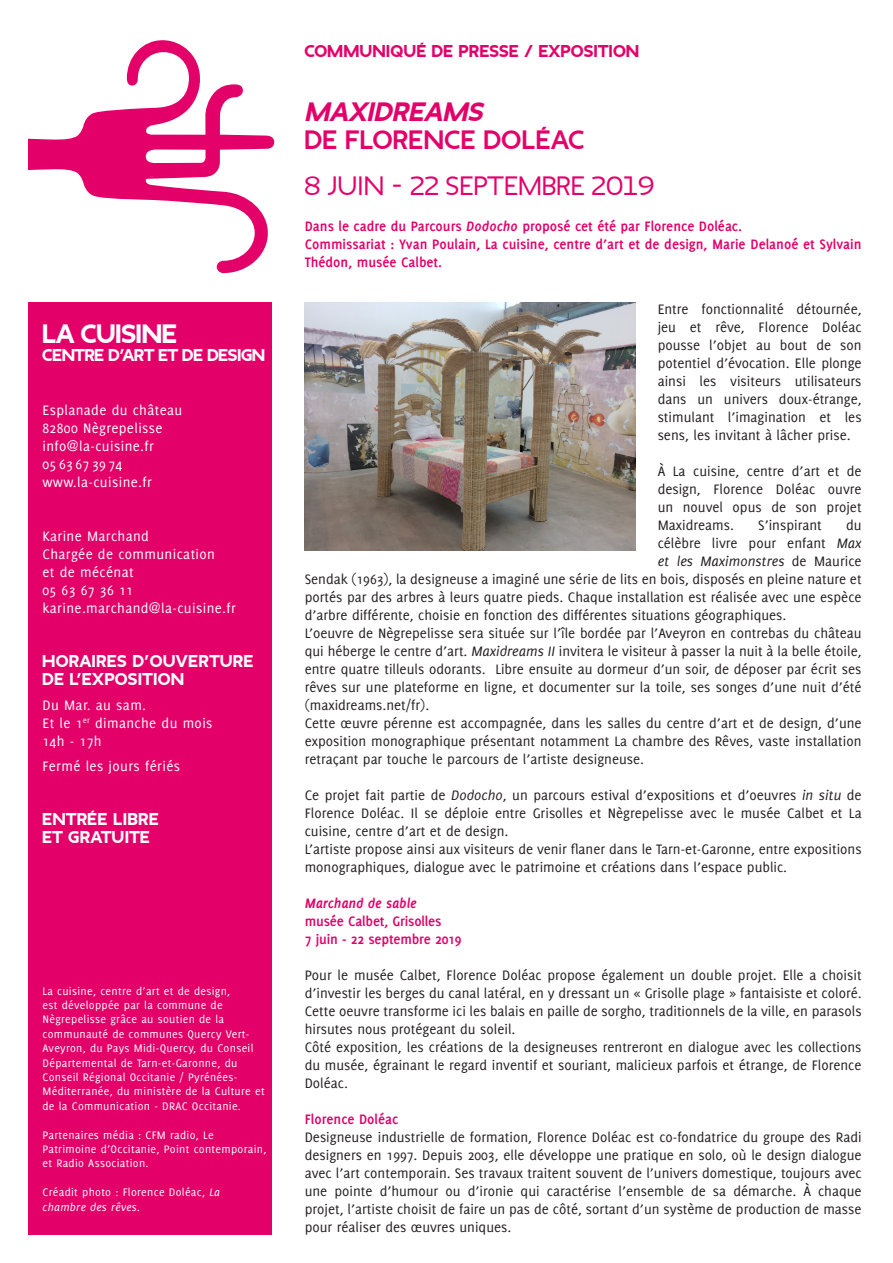
<style>
.page{position:relative;width:893px;height:1263px;background:#fff}
.page>*{position:absolute;margin:0;border:0;box-sizing:border-box;transform-origin:0 0}
.t1{font:23.25px "Irma";letter-spacing:.05em;color:#e30069}
.t2{font:600 23.25px "Irma";letter-spacing:.05em;color:#e30069}
.t3{font:italic 700 23.25px "Irma";color:#e30069}
.t4{font:700 23.25px "Irma";letter-spacing:.01em;color:#fff}
.t5{font:15px/18px "Delicious";color:#231f20;text-align:justify}
.t6{font:15px/18px "Delicious";letter-spacing:.025em;color:#fff}
.t7{font:700 15px/18px "Delicious";color:#e30069}
.t8{font:700 15px/18px "Irma";letter-spacing:.06em;color:#fff}
.t9{font:700 15px "Irma";letter-spacing:.05em;color:#e30069}
.t10{font:italic 15px "Delicious";color:#231f20}
.t11{font:700 15px "Irma";letter-spacing:.01em;color:#fff}
.t12{font:italic 700 15px "Delicious";letter-spacing:-.01em;color:#e30069}
.t13{font:12px/14.4px "Delicious";letter-spacing:.025em;color:#fff}
.s1{font-style:italic}
.s2{font-style:normal}
</style>
<div class="page">
<svg style="left:28px;top:40px;width:246px;height:233px"></svg>
<div style="left:28px;top:302px;width:244px;height:961px;background:#e30069"></div>
<div style="left:0;top:1235px;width:893px;height:28px;background:#fff"></div>
<img style="left:305px;top:302px;width:330px;height:248px">
<h1 class="t4" style="left:43px;top:318px;width:136px">LA CUISINE</h1>
<p class="t11" style="left:43px;top:345px;width:224px">CENTRE D’ART ET DE DESIGN</p>
<p class="t6" style="left:43px;top:401px;width:141px">Esplanade du château<br>82800 Nègrepelisse info@la-cuisine.fr<br>05 63 67 39 74 www.la-cuisine.fr</p>
<p class="t6" style="left:43px;top:527px;width:195px">Karine Marchand<br>Chargée de communication<br>et de mécénat<br>05 63 67 36 11 karine.marchand@la-cuisine.fr</p>
<p class="t8" style="left:43px;top:651px;width:212px">HORAIRES D’OUVERTURE<br>DE L’EXPOSITION</p>
<p class="t6" style="left:43px;top:696px;width:172px">Du Mar. au sam.<br>Et le 1<sup>er</sup> dimanche du mois<br>14h - 17h</p>
<p class="t6" style="left:43px;top:757px;width:139px">Fermé les jours fériés</p>
<p class="t8" style="left:43px;top:810px;width:118px">ENTRÉE LIBRE<br>ET GRATUITE</p>
<p class="t13" style="left:43px;top:983px;width:224px">La cuisine, centre d’art et de design,<br>est développée par la commune de Nègrepelisse grâce au soutien de la communauté de communes Quercy Vert-Aveyron, du Pays Midi-Quercy, du Conseil Départemental de Tarn-et-Garonne, du Conseil Régional Occitanie / Pyrénées-Méditerranée, du ministère de la Culture et de la Communication - DRAC Occitanie.</p>
<p class="t13" style="left:43px;top:1127px;width:225px">Partenaires média : CFM radio, Le<br>Patrimoine d’Occitanie, Point contemporain, et Radio Association.</p>
<p class="t13" style="left:43px;top:1185px;width:179px">Créadit photo : Florence Doléac, <span class="s1">La chambre des rêves.</span></p>
<p class="t9" style="left:305px;top:41px;width:336px">COMMUNIQUÉ DE PRESSE / EXPOSITION</p>
<h1 class="t3" style="left:305px;top:96px;width:185px">MAXIDREAMS</h1>
<h1 class="t2" style="left:305px;top:124px;width:281px">DE FLORENCE DOLÉAC</h1>
<h1 class="t1" style="left:305px;top:170px;width:351px">8 JUIN - 22 SEPTEMBRE 2019</h1>
<p class="t7" style="left:305px;top:217px;width:558px">Dans le cadre du Parcours <span class="s1">Dodocho</span> proposé cet été par Florence Doléac.<br>Commissariat : Yvan Poulain, La cuisine, centre d’art et de design, Marie Delanoé et Sylvain<br>Thédon, musée Calbet.</p>
<p class="t5" style="left:658px;top:300px;width:205px">Entre fonctionnalité détournée, jeu et rêve, Florence Doléac pousse l’objet au bout de son potentiel d’évocation. Elle plonge ainsi les visiteurs utilisateurs dans un univers doux-étrange, stimulant l’imagination et les sens, les invitant à lâcher prise.</p>
<p class="t5" style="left:658px;top:462px;width:205px">À La cuisine, centre d’art et de design, Florence Doléac ouvre un nouvel opus de son projet Maxidreams.</p>
<p class="t5" style="left:758px;top:516px;width:65px">S’inspirant</p>
<p class="t5" style="left:846px;top:516px;width:17px">du</p>
<p class="t5" style="left:658px;top:534px;width:205px">célèbre livre pour enfant <span class="s1">Max</span></p>
<p class="t10" style="left:658px;top:553px;width:205px">et les Maximonstres <span class="s2">de Maurice</span></p>
<p class="t5" style="left:305px;top:570px;width:558px">Sendak (1963), la designeuse a imaginé une série de lits en bois, disposés en pleine nature et</p>
<p class="t5" style="left:305px;top:588px;width:558px">portés par des arbres à leurs quatre pieds. Chaque installation est réalisée avec une espèce</p>
<p class="t5" style="left:305px;top:606px;width:483px">d’arbre différente, choisie en fonction des différentes situations géographiques.</p>
<p class="t5" style="left:305px;top:624px;width:558px">L’oeuvre de Nègrepelisse sera située sur l’île bordée par l’Aveyron en contrebas du château</p>
<p class="t5" style="left:305px;top:642px;width:558px">qui héberge le centre d’art. <span class="s1">Maxidreams II</span> invitera le visiteur à passer la nuit à la belle étoile,</p>
<p class="t5" style="left:305px;top:660px;width:558px">entre quatre tilleuls odorants. Libre ensuite au dormeur d’un soir, de déposer par écrit ses</p>
<p class="t5" style="left:305px;top:678px;width:558px">rêves sur une plateforme en ligne, et documenter sur la toile, ses songes d’une nuit d’été</p>
<p class="t5" style="left:305px;top:696px;width:126px">(maxidreams.net/fr).</p>
<p class="t5" style="left:305px;top:714px;width:558px">Cette œuvre pérenne est accompagnée, dans les salles du centre d’art et de design, d’une</p>
<p class="t5" style="left:305px;top:732px;width:558px">exposition monographique présentant notamment La chambre des Rêves, vaste installation</p>
<p class="t5" style="left:305px;top:750px;width:341px">retraçant par touche le parcours de l’artiste designeuse.</p>
<p class="t5" style="left:305px;top:786px;width:558px;text-align:left">Ce projet fait partie de <span class="s1">Dodocho</span>, un parcours estival d’expositions et d’oeuvres <span class="s1">in situ</span> de Florence Doléac. Il se déploie entre Grisolles et Nègrepelisse avec le musée Calbet et La cuisine, centre d’art et de design.<br>L’artiste propose ainsi aux visiteurs de venir flaner dans le Tarn-et-Garonne, entre expositions monographiques, dialogue avec le patrimoine et créations dans l’espace public.</p>
<p class="t12" style="left:305px;top:895px;width:113px">Marchand de sable</p>
<p class="t7" style="left:305px;top:912px;width:158px">musée Calbet, Grisolles<br>7 juin - 22 septembre 2019</p>
<p class="t5" style="left:305px;top:966px;width:558px;text-align:left">Pour le musée Calbet, Florence Doléac propose également un double projet. Elle a choisit d’investir les berges du canal latéral, en y dressant un « Grisolle plage » fantaisiste et coloré.<br>Cette oeuvre transforme ici les balais en paille de sorgho, traditionnels de la ville, en parasols hirsutes nous protégeant du soleil.<br>Côté exposition, les créations de la designeuses rentreront en dialogue avec les collections du musée, égrainant le regard inventif et souriant, malicieux parfois et étrange, de Florence Doléac.</p>
<p class="t7" style="left:305px;top:1110px;width:95px">Florence Doléac</p>
<p class="t5" style="left:305px;top:1128px;width:558px">Designeuse industrielle de formation, Florence Doléac est co-fondatrice du groupe des Radi designers en 1997. Depuis 2003, elle développe une pratique en solo, où le design dialogue avec l’art contemporain. Ses travaux traitent souvent de l’univers domestique, toujours avec une pointe d’humour ou d’ironie qui caractérise l’ensemble de sa démarche. À chaque projet, l’artiste choisit de faire un pas de côté, sortant d’un système de production de masse pour réaliser des œuvres uniques.</p>
</div>
